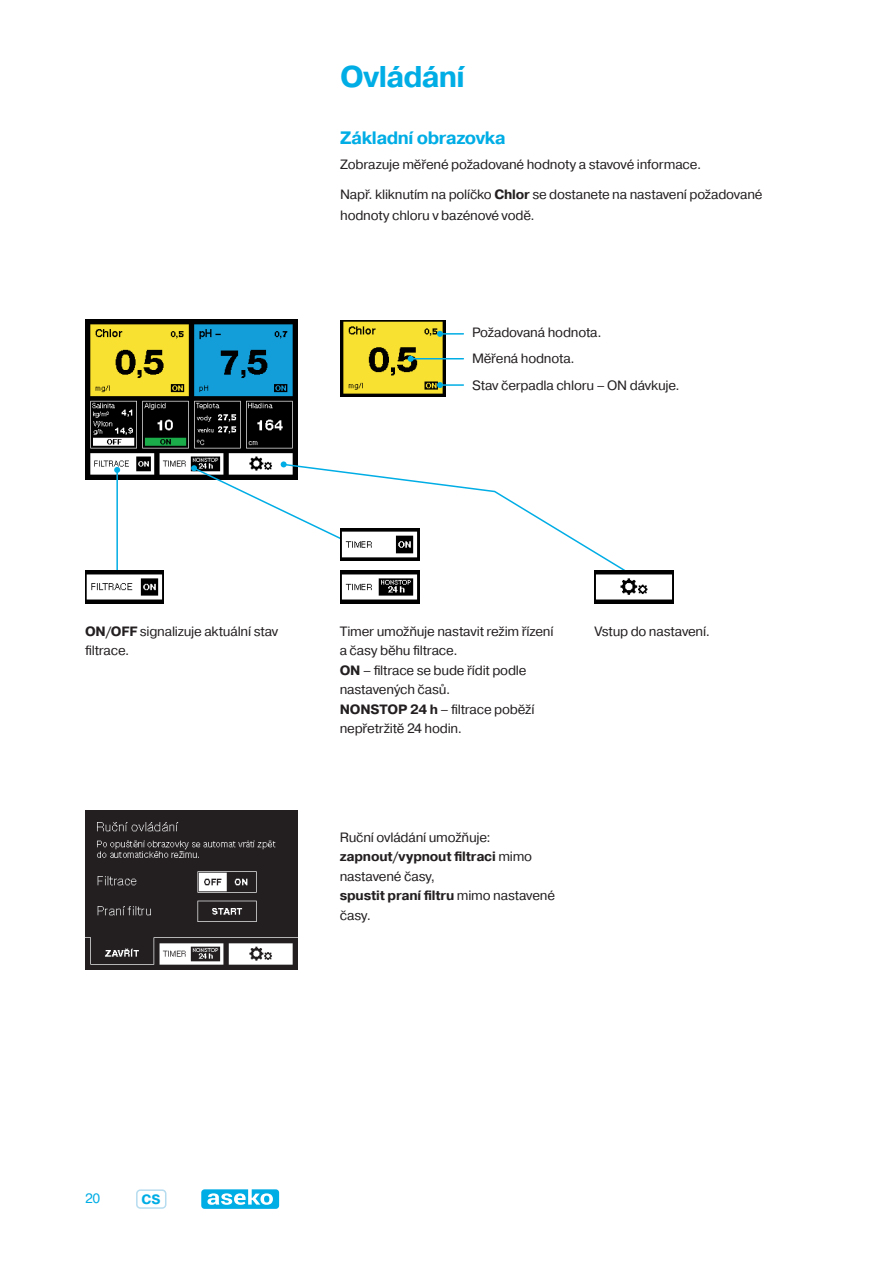
<style>
.page{position:relative;width:893px;height:1263px;background:#fff}
.page>*{position:absolute;margin:0;border:0;box-sizing:border-box;transform-origin:0 0}
.t1{font:700 30px "Pragmatica";letter-spacing:-.03em;color:#00ade5}
.t2{font:700 18px "Pragmatica";letter-spacing:-.025em;color:#00ade5}
.t3{font:13.5px/19.5px "Pragmatica";letter-spacing:-.015em;color:#231f20}
.t4{font:13.5px "Pragmatica";color:#00ade5}
.t5{font:700 13.5px "Pragmatica";color:#00ade5}
.s1{font-weight:700}
</style>
<div class="page">
<div style="left:136px;top:1189px;width:30px;height:20px;border:2px solid #b6dcef;border-radius:4px"></div>
<svg style="left:201px;top:1189px;width:78px;height:20px"></svg>
<img style="left:85px;top:320px;width:213px;height:159px">
<img style="left:85px;top:810px;width:213px;height:159px">
<img style="left:340px;top:320px;width:106px;height:77px">
<hr style="left:440px;top:333px;width:23px;height:2px;background:#00ade5">
<svg style="left:437px;top:331px;width:6px;height:6px"></svg>
<hr style="left:440px;top:384px;width:23px;height:2px;background:#00ade5">
<svg style="left:437px;top:382px;width:6px;height:6px"></svg>
<hr style="left:411px;top:358px;width:52px;height:1px;background:#00ade5">
<svg style="left:408px;top:356px;width:6px;height:6px"></svg>
<hr style="left:116px;top:470px;width:2px;height:105px;background:#00ade5">
<svg style="left:114px;top:467px;width:6px;height:6px"></svg>
<svg style="left:191px;top:461px;width:444px;height:117px"></svg>
<img style="left:340px;top:571px;width:79px;height:32px">
<img style="left:340px;top:528px;width:79px;height:33px">
<img style="left:594px;top:571px;width:79px;height:32px">
<img style="left:85px;top:571px;width:79px;height:32px">
<h1 class="t1" style="left:340px;top:58px;width:126px">Ovládání</h1>
<h2 class="t2" style="left:340px;top:126px;width:167px">Základní obrazovka</h2>
<p class="t3" style="left:340px;top:150px;width:424px;line-height:29.5px">Zobrazuje měřené požadované hodnoty a stavové informace.<br>Např. kliknutím na políčko <span class="s1">Chlor</span> se dostanete na nastavení požadované</p>
<p class="t3" style="left:340px;top:205px;width:196px">hodnoty chloru v bazénové vodě.</p>
<p class="t3" style="left:472px;top:323px;width:131px">Požadovaná hodnota.</p>
<p class="t3" style="left:472px;top:345px;width:209px;line-height:27.2px">Měřená hodnota.<br>Stav čerpadla chloru – ON dávkuje.</p>
<p class="t3" style="left:85px;top:622px;width:195px"><span class="s1">ON/OFF</span> signalizuje aktuální stav</p>
<p class="t3" style="left:594px;top:622px;width:117px">Vstup do nastavení.</p>
<p class="t3" style="left:85px;top:641px;width:46px">filtrace.</p>
<p class="t3" style="left:340px;top:622px;width:215px">Timer umožňuje nastavit režim řízení a časy běhu filtrace.<br><span class="s1">ON</span> – filtrace se bude řídit podle nastavených časů.<br><span class="s1">NONSTOP 24 h</span> – filtrace poběží nepřetržitě 24 hodin.</p>
<p class="t4" style="left:85px;top:1190px;width:17px">20</p>
<p class="t5" style="left:141px;top:1190px;width:20px">CS</p>
<p class="t3" style="left:340px;top:828px;width:217px">Ruční ovládání umožňuje: <span class="s1">zapnout/vypnout filtraci</span> mimo nastavené časy,<br><span class="s1">spustit praní filtru</span> mimo nastavené časy.</p>
</div>
